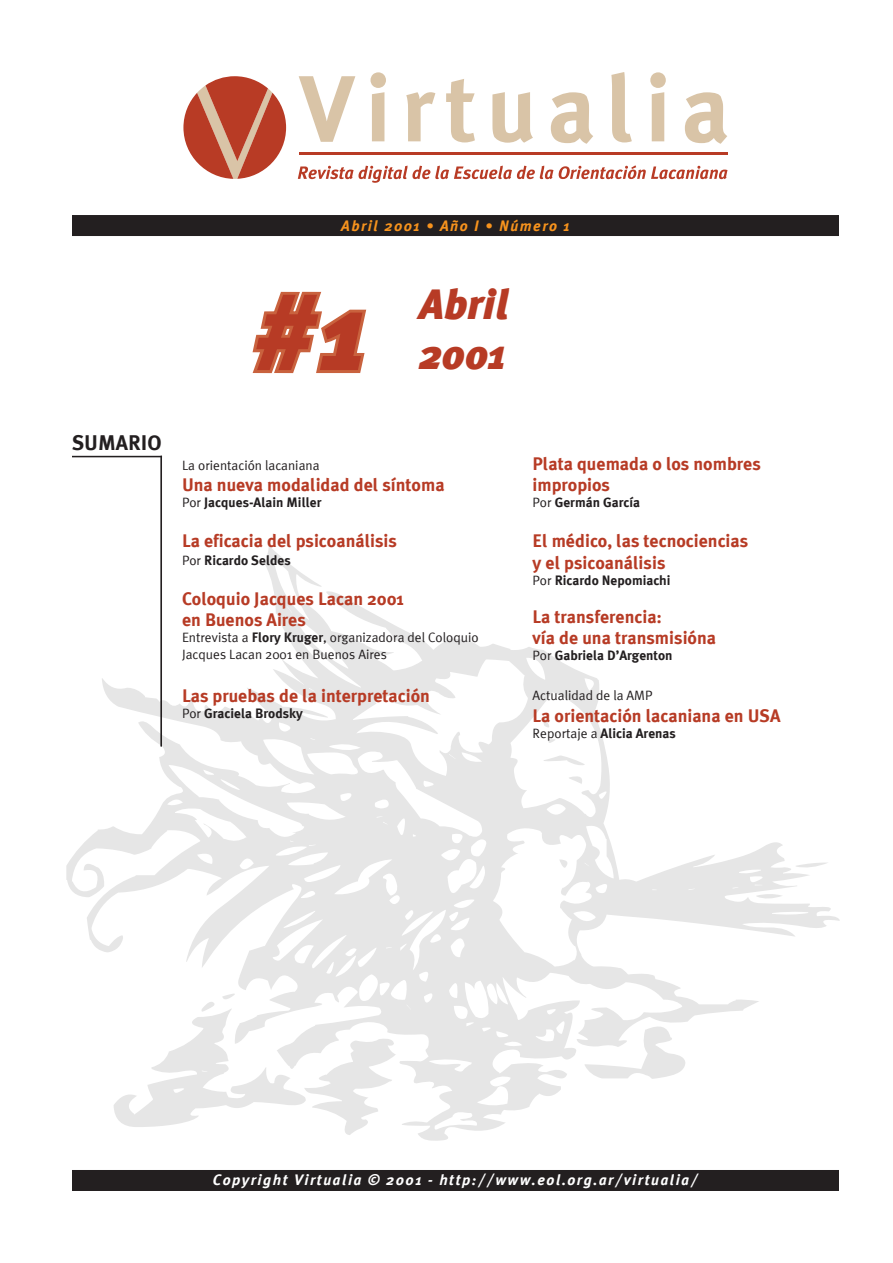
<style>
.page{position:relative;width:893px;height:1263px;background:#fff}
.page>*{position:absolute;margin:0;border:0;box-sizing:border-box;transform-origin:0 0}
.t1{font:italic 900 108px "Meta Plus";color:#b73b25}
.t2{font:italic 900 42px/50.4px "Meta Plus";color:#b73b25}
.t3{font:700 21px "Meta Plus";color:#231f20}
.t4{font:700 18px/21.6px "Meta Plus";color:#b73b25}
.t5{font:italic 700 15px "Meta Plus";letter-spacing:.1em;color:#fff}
.t6{font:italic 700 15px "Meta Plus";letter-spacing:.1em;color:#f7931d}
.t7{font:700 13.5px "Meta Plus";color:#231f20}
.t8{font:13.5px/16.2px "Meta Plus Normal";color:#231f20}
.s1{font-family:"Meta Plus Normal";font-weight:400}
.s2{font-family:"Meta Plus";font-weight:700}
</style>
<div class="page">
<div style="left:73px;top:1171px;width:765px;height:19px;background:#231f20"></div>
<div style="left:72px;top:1170px;width:767px;height:21px;border:2px solid #231f20"></div>
<svg style="left:66px;top:546px;width:774px;height:595px"></svg>
<svg style="left:544px;top:716px;width:7px;height:14px"></svg>
<svg style="left:544px;top:755px;width:41px;height:11px"></svg>
<svg style="left:548px;top:738px;width:10px;height:5px"></svg>
<svg style="left:569px;top:775px;width:15px;height:10px"></svg>
<svg style="left:559px;top:859px;width:10px;height:9px"></svg>
<svg style="left:756px;top:893px;width:27px;height:6px"></svg>
<svg style="left:585px;top:1024px;width:100px;height:55px"></svg>
<svg style="left:796px;top:862px;width:33px;height:6px"></svg>
<svg style="left:114px;top:992px;width:282px;height:143px"></svg>
<hr style="left:72px;top:456px;width:90px;height:1px;background:#231f20">
<hr style="left:160px;top:456px;width:2px;height:290px;background:#231f20">
<hr style="left:299px;top:153px;width:428px;height:2px;background:#b83b25">
<svg style="left:299px;top:76px;width:56px;height:66px"></svg>
<svg style="left:370px;top:72px;width:16px;height:69px"></svg>
<svg style="left:406px;top:92px;width:29px;height:49px"></svg>
<svg style="left:446px;top:79px;width:29px;height:63px"></svg>
<svg style="left:492px;top:92px;width:41px;height:51px"></svg>
<svg style="left:551px;top:92px;width:42px;height:52px"></svg>
<svg style="left:611px;top:72px;width:21px;height:70px"></svg>
<svg style="left:650px;top:72px;width:16px;height:69px"></svg>
<svg style="left:685px;top:92px;width:42px;height:52px"></svg>
<svg style="left:298px;top:166px;width:255px;height:17px"></svg>
<svg style="left:559px;top:165px;width:168px;height:14px"></svg>
<svg style="left:183px;top:76px;width:103px;height:103px"></svg>
<div style="left:73px;top:216px;width:765px;height:19px;background:#231f20"></div>
<div style="left:72px;top:215px;width:767px;height:21px;border:2px solid #231f20"></div>
<svg style="left:252px;top:291px;width:115px;height:83px"></svg>
<p class="t6" style="left:341px;top:217px;width:230px">Abril 2001 • Año I • Número 1</p>
<h1 class="t1" style="left:254px;top:270px;width:113px">#1</h1>
<h2 class="t2" style="left:419px;top:280px;width:91px">Abril<br>2001</h2>
<p class="t3" style="left:72px;top:431px;width:91px">SUMARIO</p>
<p class="t8" style="left:182px;top:457px;width:139px">La orientación lacaniana</p>
<p class="t4" style="left:182px;top:474px;width:264px">Una nueva modalidad del síntoma</p>
<p class="t7" style="left:182px;top:495px;width:141px"><span class="s1">Por</span> Jacques-Alain Miller</p>
<p class="t4" style="left:182px;top:530px;width:217px">La eficacia del psicoanálisis</p>
<p class="t7" style="left:182px;top:552px;width:110px"><span class="s1">Por</span> Ricardo Seldes</p>
<p class="t4" style="left:182px;top:587px;width:224px">Coloquio Jacques Lacan 2001 en Buenos Aires</p>
<p class="t8" style="left:182px;top:629px;width:298px">Entrevista a <span class="s2">Flory Kruger</span>, organizadora del Coloquio<br>Jacques Lacan 2001 en Buenos Aires</p>
<p class="t4" style="left:182px;top:685px;width:249px">Las pruebas de la interpretación</p>
<p class="t7" style="left:182px;top:705px;width:122px"><span class="s1">Por</span> Graciela Brodsky</p>
<p class="t4" style="left:532px;top:452px;width:230px">Plata quemada o los nombres impropios</p>
<p class="t7" style="left:532px;top:495px;width:109px"><span class="s1">Por</span> Germán García</p>
<p class="t4" style="left:532px;top:530px;width:217px">El médico, las tecnociencias y el psicoanálisis</p>
<p class="t7" style="left:532px;top:572px;width:139px"><span class="s1">Por</span> Ricardo Nepomiachi</p>
<p class="t4" style="left:532px;top:605px;width:185px">La transferencia:<br>vía de una transmisióna</p>
<p class="t7" style="left:532px;top:648px;width:141px"><span class="s1">Por</span> Gabriela D’Argenton</p>
<p class="t8" style="left:532px;top:687px;width:121px">Actualidad de la AMP</p>
<p class="t4" style="left:532px;top:704px;width:250px">La orientación lacaniana en USA</p>
<p class="t7" style="left:532px;top:725px;width:145px"><span class="s1">Reportaje a</span> Alicia Arenas</p>
<p class="t5" style="left:213px;top:1171px;width:486px">Copyright Virtualia © 2001 - http://www.eol.org.ar/virtualia/</p>
</div>
